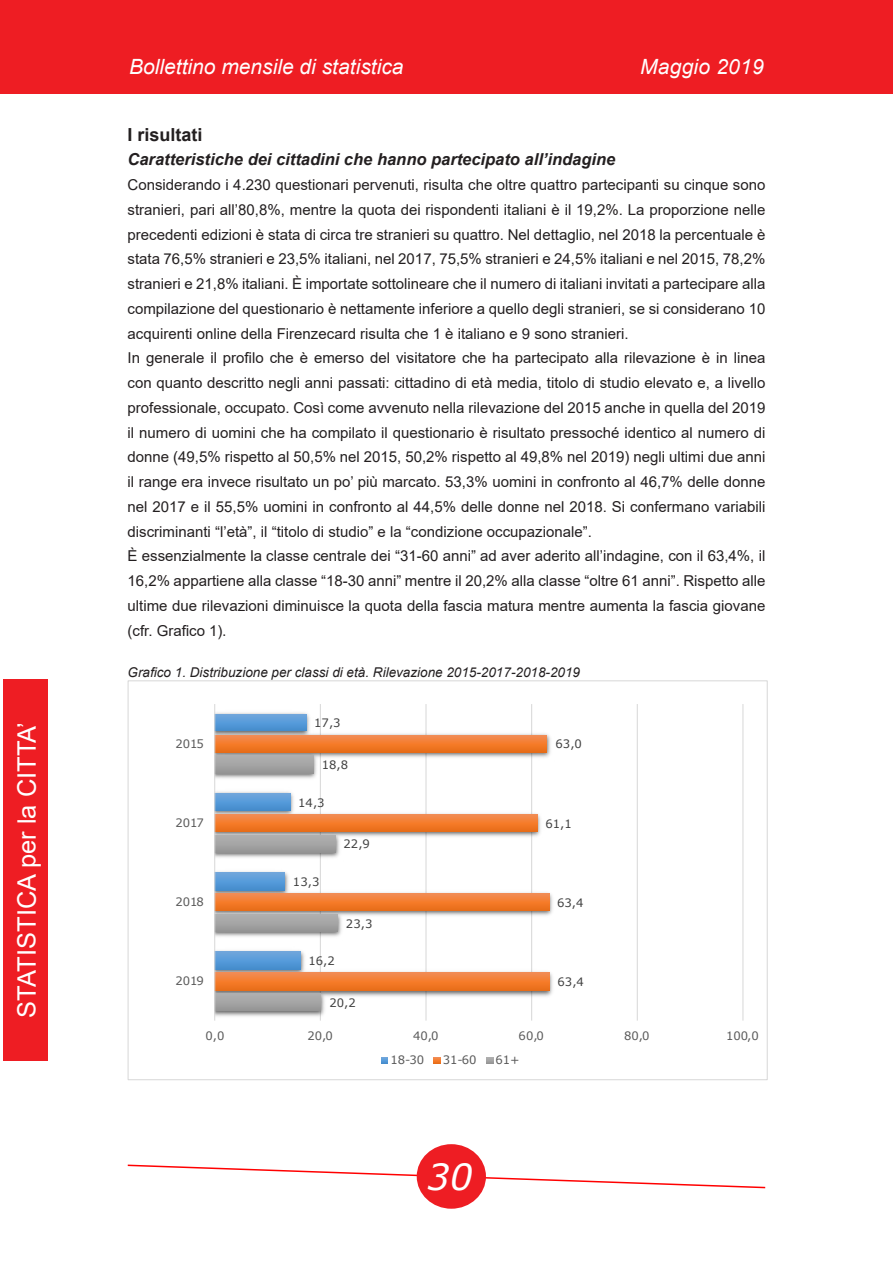
<style>
.page{position:relative;width:893px;height:1263px;background:#fff}
.page>*{position:absolute;margin:0;border:0;box-sizing:border-box;transform-origin:0 0}
.t1{font:italic 36px "Verdana";color:#fff}
.t2{font:25.5px "Arial";color:#fff}
.t3{font:italic 21px "Arial";color:#fff}
.titoli{font:700 18px "Arial";color:#231f20}
.titoli_2{font:italic 700 16.5px "Arial";color:#231f20}
.testo{font:15px/24.8px "Arial";color:#231f20;text-align:justify}
.didascalie{font:italic 13.5px "Arial";color:#231f20}
.t4{font:11.55px "Verdana";color:#595959}
.t5{font:11.55px "Verdana";color:#404040}
.s1{font-family:"Calibri"}
</style>
<div class="page">
<div style="left:0;top:0;width:893px;height:94px;background:#ee1d23"></div>
<svg style="left:127px;top:1164px;width:639px;height:25px"></svg>
<div style="left:3px;top:679px;width:45px;height:382px;background:#ee1d23"></div>
<div style="left:417px;top:1144px;width:69px;height:65px;background:#ee1d23;border-radius:50%"></div>
<hr style="left:320px;top:704px;width:1px;height:316px;background:#d9d9d9">
<hr style="left:425px;top:704px;width:2px;height:316px;background:#d9d9d9">
<hr style="left:531px;top:704px;width:1px;height:316px;background:#d9d9d9">
<hr style="left:637px;top:704px;width:1px;height:316px;background:#d9d9d9">
<hr style="left:742px;top:704px;width:1px;height:316px;background:#d9d9d9">
<img style="left:215px;top:711px;width:95px;height:19px">
<img style="left:215px;top:790px;width:79px;height:19px">
<img style="left:215px;top:870px;width:74px;height:18px">
<img style="left:215px;top:949px;width:90px;height:18px">
<img style="left:215px;top:730px;width:336px;height:31px">
<img style="left:215px;top:809px;width:326px;height:32px">
<img style="left:215px;top:888px;width:338px;height:32px">
<img style="left:215px;top:967px;width:338px;height:33px">
<img style="left:215px;top:752px;width:106px;height:28px">
<img style="left:215px;top:831px;width:128px;height:28px">
<img style="left:215px;top:910px;width:130px;height:28px">
<img style="left:215px;top:990px;width:113px;height:28px">
<svg style="left:215px;top:714px;width:91px;height:17px;background:#599ad7"></svg>
<svg style="left:215px;top:793px;width:75px;height:17px"></svg>
<svg style="left:215px;top:872px;width:70px;height:18px"></svg>
<svg style="left:215px;top:951px;width:86px;height:18px;background:#5a9bd7"></svg>
<svg style="left:215px;top:735px;width:332px;height:17px;background:#f07c31"></svg>
<svg style="left:215px;top:814px;width:322px;height:17px;background:#f17d32"></svg>
<svg style="left:215px;top:893px;width:334px;height:17px;background:#f17d32"></svg>
<svg style="left:215px;top:972px;width:334px;height:18px;background:#f17d32"></svg>
<div style="left:214px;top:755px;width:99px;height:18px;background:linear-gradient(to right,#a4a4a4,#a4a4a3)"></div>
<div style="left:214px;top:835px;width:122px;height:17px;background:linear-gradient(to right,#a5a5a5,#a5a5a5)"></div>
<div style="left:214px;top:914px;width:124px;height:17px;background:linear-gradient(to right,#a5a5a5,#a5a5a5)"></div>
<div style="left:214px;top:994px;width:107px;height:16px;background:linear-gradient(to right,#a4a4a4,#a4a4a4)"></div>
<hr style="left:214px;top:704px;width:1px;height:316px;background:#d9d9d9">
<svg style="left:381px;top:1057px;width:6px;height:6px"></svg>
<svg style="left:434px;top:1057px;width:6px;height:6px"></svg>
<svg style="left:487px;top:1057px;width:6px;height:6px"></svg>
<h2 class="t2" style="left:9px;top:1017px;width:297px;rotate:-90deg">STATISTICA per la CITTA’</h2>
<h3 class="t3" style="left:129px;top:53px;width:276px">Bollettino mensile di statistica</h3>
<h3 class="t3" style="left:640px;top:53px;width:125px">Maggio 2019</h3>
<p class="titoli" style="left:128px;top:122px;width:77px">I risultati</p>
<p class="titoli_2" style="left:128px;top:149px;width:489px">Caratteristiche dei cittadini che hanno partecipato all’indagine</p>
<p class="testo" style="left:128px;top:172px;width:639px">Considerando i 4.230 questionari pervenuti, risulta che oltre quattro partecipanti su cinque sono stranieri, pari all’80,8%, mentre la quota dei rispondenti italiani è il 19,2%. La proporzione nelle precedenti edizioni è stata di circa tre stranieri su quattro. Nel dettaglio, nel 2018 la percentuale è stata 76,5% stranieri e 23,5% italiani, nel 2017, 75,5% stranieri e 24,5% italiani e nel 2015, 78,2% stranieri e 21,8% italiani. È importate sottolineare che il numero di italiani invitati a partecipare alla compilazione del questionario è nettamente inferiore a quello degli stranieri, se si considerano 10 acquirenti online della Firenzecard risulta che 1 è italiano e 9 sono stranieri.</p>
<p class="testo" style="left:128px;top:346px;width:639px">In generale il profilo che è emerso del visitatore che ha partecipato alla rilevazione è in linea con quanto descritto negli anni passati: cittadino di età media, titolo di studio elevato e, a livello professionale, occupato. Così come avvenuto nella rilevazione del 2015 anche in quella del 2019 il numero di uomini che ha compilato il questionario è risultato pressoché identico al numero di donne (49,5% rispetto al 50,5% nel 2015, 50,2% rispetto al 49,8% nel 2019) negli ultimi due anni il range era invece risultato un po’ più marcato. 53,3% uomini in confronto al 46,7% delle donne nel 2017 e il 55,5% uomini in confronto al 44,5% delle donne nel 2018. Si confermano variabili discriminanti “l’età”, il “titolo di studio” e la “condizione occupazionale”.</p>
<p class="testo" style="left:128px;top:544px;width:639px">È essenzialmente la classe centrale dei “31-60 anni” ad aver aderito all’indagine, con il 63,4%, il 16,2% appartiene alla classe “18-30 anni” mentre il 20,2% alla classe “oltre 61 anni”. Rispetto alle ultime due rilevazioni diminuisce la quota della fascia matura mentre aumenta la fascia giovane (cfr. Grafico 1)<span class="s1">.</span></p>
<p class="didascalie" style="left:128px;top:663px;width:454px">Grafico 1. Distribuzione per classi di età. Rilevazione 2015-2017-2018-2019</p>
<p class="t5" style="left:314px;top:715px;width:28px">17,3</p>
<p class="t4" style="left:175px;top:735px;width:30px">2015</p>
<p class="t5" style="left:556px;top:736px;width:28px">63,0</p>
<p class="t5" style="left:322px;top:757px;width:28px">18,8</p>
<p class="t5" style="left:298px;top:794px;width:28px">14,3</p>
<p class="t4" style="left:175px;top:815px;width:30px">2017</p>
<p class="t5" style="left:545px;top:815px;width:28px">61,1</p>
<p class="t5" style="left:344px;top:836px;width:28px">22,9</p>
<p class="t5" style="left:293px;top:874px;width:28px">13,3</p>
<p class="t4" style="left:175px;top:894px;width:30px">2018</p>
<p class="t5" style="left:557px;top:895px;width:28px">63,4</p>
<p class="t5" style="left:346px;top:915px;width:28px">23,3</p>
<p class="t5" style="left:308px;top:953px;width:28px">16,2</p>
<p class="t4" style="left:175px;top:973px;width:30px">2019</p>
<p class="t5" style="left:558px;top:974px;width:28px">63,4</p>
<p class="t5" style="left:329px;top:995px;width:28px">20,2</p>
<p class="t4" style="left:205px;top:1028px;width:21px">0,0</p>
<p class="t4" style="left:307px;top:1028px;width:27px">20,0</p>
<p class="t4" style="left:413px;top:1028px;width:27px">40,0</p>
<p class="t4" style="left:519px;top:1028px;width:27px">60,0</p>
<p class="t4" style="left:624px;top:1028px;width:27px">80,0</p>
<p class="t4" style="left:726px;top:1028px;width:34px">100,0</p>
<p class="t4" style="left:390px;top:1052px;width:35px">18-30</p>
<p class="t4" style="left:443px;top:1052px;width:35px">31-60</p>
<p class="t4" style="left:495px;top:1052px;width:26px">61+</p>
<h1 class="t1" style="left:427px;top:1152px;width:47px">30</h1>
</div>
